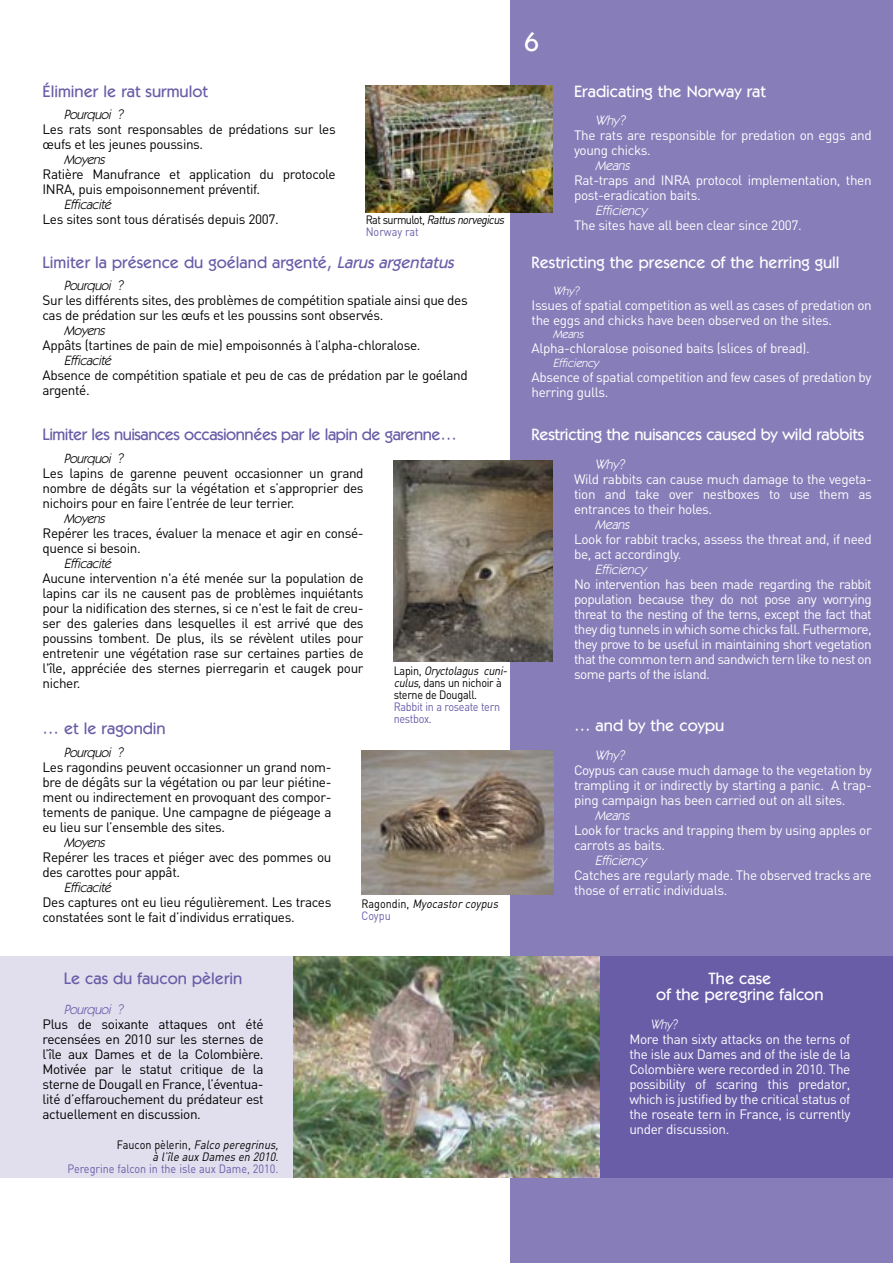
<style>
.page{position:relative;width:893px;height:1263px;background:#fff}
.page>*{position:absolute;margin:0;border:0;box-sizing:border-box;transform-origin:0 0}
.t1{font:500 27px "Itc Kabel";color:#fff}
.t2{font:500 16.5px/16.5px "Itc Kabel";color:#fff;text-align:center}
.t3{font:500 16.5px "Itc Kabel";color:#695da8}
.t4{font:500 16.5px "Itc Kabel";letter-spacing:-.03em;color:#695da8}
.t5{font:13.5px/15px "DIN";letter-spacing:-.025em;color:#000}
.t6{font:13.5px/15px "DIN";letter-spacing:-.025em;color:#fff}
.t7{font:italic 13.5px "Itc Kabel";letter-spacing:-.025em;color:#000}
.t8{font:italic 13.5px "Itc Kabel";letter-spacing:-.015em;color:#fff}
.t9{font:italic 13.5px "Itc Kabel";color:#695da8}
.t10{font:italic 13.5px "Itc Kabel";letter-spacing:-.015em;color:#fff;scale:.9 1}
.t11{font:italic 12px/12px "DIN";color:#000;scale:.9 1}
.t12{font:12px/12px "DIN";letter-spacing:-.025em;color:#000;scale:.9 1}
.t13{font:12px "DIN";color:#695da8;scale:.9 1}
.t14{font:12px/12px "DIN";letter-spacing:-.02em;color:#695da8;scale:.9 1}
.t15{font:italic 12px "Itc Kabel";color:#fff}
.s1{font-style:italic}
.s2{font-style:normal}
.s3{font-style:normal;color:#695da8}
</style>
<div class="page">
<div style="left:510px;top:0;width:383px;height:1263px;background:#877db9"></div>
<div style="left:0;top:957px;width:893px;height:221px;background:#e1dfee"></div>
<div style="left:599px;top:957px;width:294px;height:221px;background:#695da8"></div>
<img style="left:366px;top:85px;width:187px;height:127px">
<img style="left:293px;top:957px;width:306px;height:221px">
<img style="left:361px;top:750px;width:193px;height:144px">
<img style="left:394px;top:460px;width:158px;height:201px">
<p class="t3" style="left:43px;top:85px;width:167px">Éliminer le rat surmulot</p>
<p class="t7" style="left:64px;top:110px;width:63px">Pourquoi ?</p>
<p class="t5" style="left:43px;top:124px;width:295px">Les rats sont responsables de prédations sur les œufs et les jeunes poussins.</p>
<p class="t7" style="left:64px;top:155px;width:45px">Moyens</p>
<p class="t5" style="left:43px;top:169px;width:295px">Ratière Manufrance et application du protocole<br>INRA, puis empoisonnement préventif.</p>
<p class="t7" style="left:64px;top:200px;width:51px">Efficacité</p>
<p class="t5" style="left:43px;top:214px;width:238px">Les sites sont tous dératisés depuis 2007.</p>
<p class="t3" style="left:43px;top:256px;width:416px">Limiter la présence du goéland argenté, <span class="s1">Larus argentatus</span></p>
<p class="t7" style="left:64px;top:281px;width:63px">Pourquoi ?</p>
<p class="t5" style="left:43px;top:295px;width:427px">Sur les différents sites, des problèmes de compétition spatiale ainsi que des cas de prédation sur les œufs et les poussins sont observés.</p>
<p class="t7" style="left:64px;top:326px;width:45px">Moyens</p>
<p class="t5" style="left:43px;top:340px;width:379px">Appâts (tartines de pain de mie) empoisonnés à l’alpha-chloralose.</p>
<p class="t7" style="left:64px;top:356px;width:51px">Efficacité</p>
<p class="t5" style="left:43px;top:370px;width:427px">Absence de compétition spatiale et peu de cas de prédation par le goéland argenté.</p>
<p class="t4" style="left:43px;top:429px;width:416px">Limiter les nuisances occasionnées par le lapin de garenne…</p>
<p class="t7" style="left:64px;top:453px;width:63px">Pourquoi ?</p>
<p class="t5" style="left:43px;top:467px;width:323px;text-align:justify">Les lapins de garenne peuvent occasionner un grand nombre de dégâts sur la végétation et s’approprier des nichoirs pour en faire l’entrée de leur terrier.</p>
<p class="t7" style="left:64px;top:513px;width:45px">Moyens</p>
<p class="t5" style="left:43px;top:527px;width:323px">Repérer les traces, évaluer la menace et agir en consé&shy;quence si besoin.</p>
<p class="t7" style="left:64px;top:558px;width:51px">Efficacité</p>
<p class="t5" style="left:43px;top:572px;width:323px;text-align:justify">Aucune intervention n'a été menée sur la population de lapins car ils ne causent pas de problèmes inquiétants pour la nidification des sternes, si ce n'est le fait de creu&shy;ser des galeries dans lesquelles il est arrivé que des poussins tombent. De plus, ils se révèlent utiles pour entretenir une végétation rase sur certaines parties de l'île, appréciée des sternes pierregarin et caugek pour nicher.</p>
<p class="t3" style="left:43px;top:723px;width:125px">… et le ragondin</p>
<p class="t7" style="left:64px;top:747px;width:63px">Pourquoi ?</p>
<p class="t5" style="left:43px;top:761px;width:290px;text-align:justify">Les ragondins peuvent occasionner un grand nom&shy;bre de dégâts sur la végétation ou par leur piétine&shy;ment ou indirectement en provoquant des compor&shy;tements de panique. Une campagne de piégeage a eu lieu sur l’ensemble des sites.</p>
<p class="t7" style="left:64px;top:837px;width:45px">Moyens</p>
<p class="t5" style="left:43px;top:851px;width:290px">Repérer les traces et piéger avec des pommes ou des carottes pour appât.</p>
<p class="t7" style="left:64px;top:882px;width:51px">Efficacité</p>
<p class="t5" style="left:43px;top:896px;width:290px">Des captures ont eu lieu régulièrement. Les traces constatées sont le fait d’individus erratiques.</p>
<p class="t11" style="left:366px;top:215px;width:158px"><span class="s2">R a t s u r m u lo t ,</span> Rattusnorvegicus<br><span class="s3">Norway rat</span></p>
<p class="t12" style="left:394px;top:666px;width:130px">L a p i n , <span class="s1">Oryctolagus cuni&shy;culus,</span>dans un nichoir à sterne de Dougall.</p>
<p class="t14" style="left:394px;top:702px;width:120px">Rabbit in a roseate tern nestbox.</p>
<p class="t11" style="left:361px;top:899px;width:156px"><span class="s2">R a g o n d i n ,</span> Myocastor coypus<br><span class="s3">Coypu</span></p>
<h1 class="t1" style="left:524px;top:32px;width:17px">6</h1>
<p class="t2" style="left:574px;top:84px;width:193px">Eradicating the Norway rat</p>
<p class="t8" style="left:595px;top:116px;width:33px">Why?</p>
<p class="t6" style="left:574px;top:130px;width:299px">The rats are responsible for predation on eggs and young chicks.</p>
<p class="t8" style="left:595px;top:161px;width:39px">Means</p>
<p class="t6" style="left:574px;top:175px;width:299px">Rat-traps and INRA protocol implementation, then post-eradication baits.</p>
<p class="t8" style="left:595px;top:206px;width:53px">Efficiency</p>
<p class="t6" style="left:574px;top:220px;width:229px">The sites have all been clear since 2007.</p>
<p class="t2" style="left:531px;top:255px;width:309px">Restricting the presence of the herring gull</p>
<p class="t15" style="left:553px;top:286px;width:30px">Why?</p>
<p class="t6" style="left:531px;top:299px;width:342px">Issues of spatial competition as well as cases of predation on the eggs and chicks have been observed on the sites.</p>
<p class="t15" style="left:553px;top:330px;width:34px">Means</p>
<p class="t6" style="left:531px;top:343px;width:280px">Alpha-chloralose poisoned baits (slices of bread).</p>
<p class="t15" style="left:553px;top:358px;width:47px">Efficiency</p>
<p class="t6" style="left:531px;top:371px;width:342px">Absence of spatial competition and few cases of predation by herring gulls.</p>
<p class="t2" style="left:531px;top:428px;width:334px">Restricting the nuisances caused by wild rabbits</p>
<p class="t8" style="left:595px;top:459px;width:33px">Why?</p>
<p class="t6" style="left:574px;top:473px;width:299px;text-align:justify">Wild rabbits can cause much damage to the vegeta&shy;tion and take over nestboxes to use them as entrances to their holes.</p>
<p class="t8" style="left:595px;top:519px;width:39px">Means</p>
<p class="t6" style="left:574px;top:533px;width:299px">Look for rabbit tracks, assess the threat and, if need be, act accordingly.</p>
<p class="t8" style="left:595px;top:564px;width:53px">Efficiency</p>
<p class="t6" style="left:574px;top:578px;width:299px;text-align:justify">No intervention has been made regarding the rabbit population because they do not pose any worrying threat to the nesting of the terns, except the fact that they dig tunnels in which some chicks fall. Futhermore, they prove to be useful in maintaining short vegetation that the common tern and sandwich tern like to nest on some parts of the island.</p>
<p class="t2" style="left:574px;top:719px;width:152px">… and by the coypu</p>
<p class="t8" style="left:595px;top:750px;width:33px">Why?</p>
<p class="t6" style="left:574px;top:764px;width:299px;text-align:justify">Coypus can cause much damage to the vegetation by trampling it or indirectly by starting a panic. A trap&shy;ping campaign has been carried out on all sites.</p>
<p class="t8" style="left:595px;top:810px;width:39px">Means</p>
<p class="t6" style="left:574px;top:824px;width:299px">Look for tracks and trapping them by using apples or carrots as baits.</p>
<p class="t8" style="left:595px;top:855px;width:53px">Efficiency</p>
<p class="t6" style="left:574px;top:869px;width:299px">Catches are regularly made. The observed tracks are those of erratic individuals.</p>
<p class="t3" style="left:64px;top:972px;width:180px">Le cas du faucon pèlerin</p>
<p class="t9" style="left:64px;top:1004px;width:63px">Pourquoi ?</p>
<p class="t5" style="left:43px;top:1018px;width:223px;text-align:justify">Plus de soixante attaques ont été recensées en 2010 sur les sternes de l’île aux Dames et de la Colombière.<br>Motivée par le statut critique de la sterne de Dougall en France, l’éventua&shy;lité d’effarouchement du prédateur est actuellement en discussion.</p>
<p class="t11" style="left:117px;top:1140px;width:183px;text-align:right"><span class="s2">Fa u c o n p è le ri n ,</span> Falco peregrinus, à l’île aux Dames en 2010.</p>
<p class="t13" style="left:67px;top:1164px;width:236px">Peregrine falcon in the isle aux Dame, 2010.</p>
<p class="t2" style="left:656px;top:971px;width:169px">The case<br>of the peregrine falcon</p>
<p class="t10" style="left:651px;top:1019px;width:33px">Why?</p>
<p class="t6" style="left:629px;top:1033px;width:223px;text-align:justify">More than sixty attacks on the terns of the isle aux Dames and of the isle de la Colombière were recorded in 2010. The possibility of scaring this predator, which is justified by the critical status of the roseate tern in France, is currently under discussion.</p>
</div>
